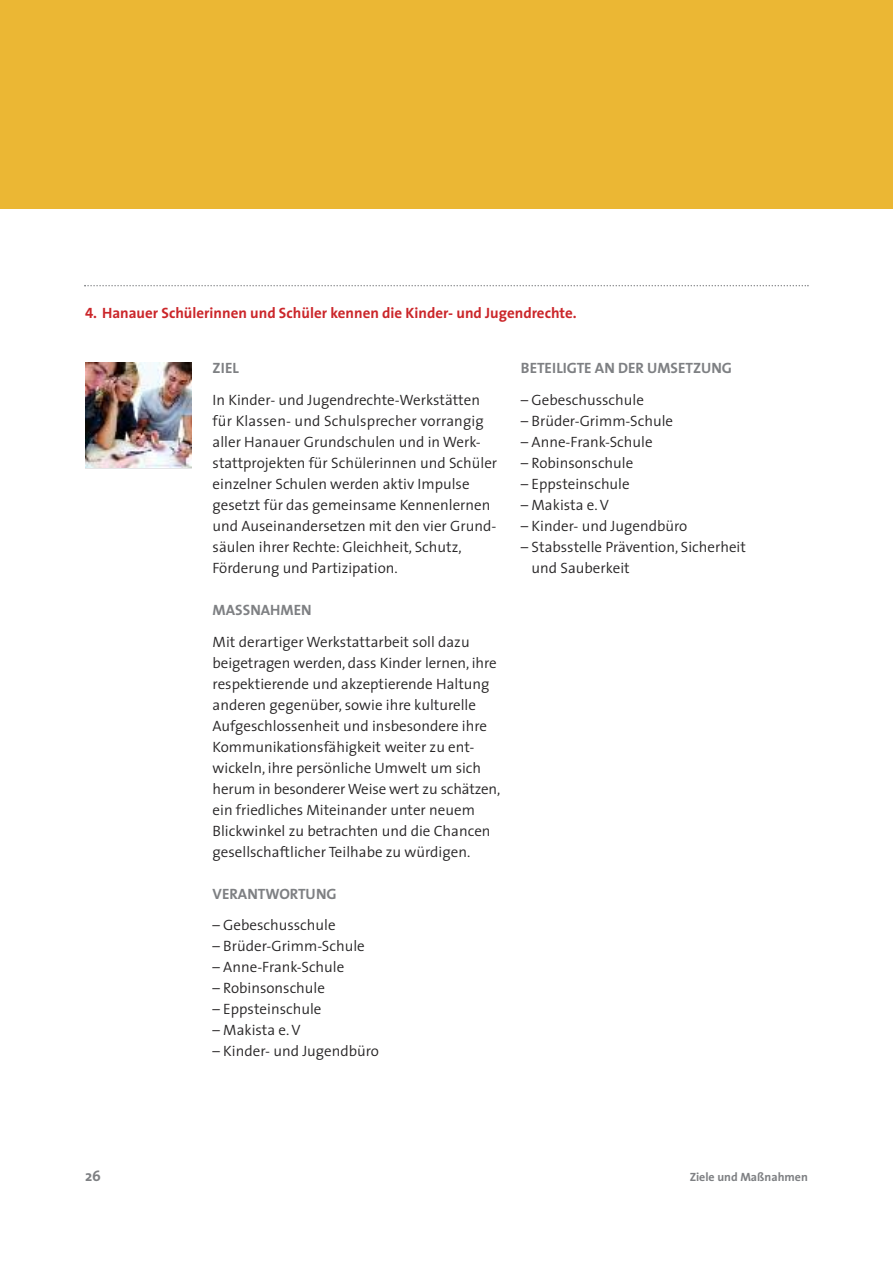
<style>
.page{position:relative;width:893px;height:1263px;background:#fff}
.page>*{position:absolute;margin:0;border:0;box-sizing:border-box;transform-origin:0 0}
.t1{font:300 15px/21px "The Sans";color:#272526}
.t2{font:700 15px "The Sans";color:#cb262a}
.t3{font:700 15px "The Sans";color:#7e8083}
.t4{font:700 12px "The Sans";color:#7e8083}
.s1{font-family:"The Sans Bold Expert";font-weight:400}
</style>
<div class="page">
<div style="left:0;top:0;width:893px;height:208px;background:#ebb734"></div>
<svg style="left:84px;top:285px;width:725px;height:1px"></svg>
<img style="left:85px;top:363px;width:106px;height:105px">
<p class="t2" style="left:85px;top:307px;width:493px"><span class="s1">4</span>. Hanauer Schülerinnen und Schüler kennen die Kinder- und Jugendrechte.</p>
<p class="t3" style="left:213px;top:362px;width:28px">ZIEL</p>
<p class="t1" style="left:213px;top:391px;width:286px">In Kinder- und Jugendrechte-Werkstätten für Klassen- und Schulsprecher vorrangig aller Hanauer Grundschulen und in Werk&shy;stattprojekten für Schülerinnen und Schüler einzelner Schulen werden aktiv Impulse gesetzt für das gemeinsame Kennenlernen und Auseinandersetzen mit den vier Grund&shy;säulen ihrer Rechte: Gleichheit, Schutz, Förderung und Partizipation.</p>
<p class="t3" style="left:213px;top:604px;width:101px">MASSNAHMEN</p>
<p class="t1" style="left:213px;top:633px;width:289px">Mit derartiger Werkstattarbeit soll dazu beigetragen werden, dass Kinder lernen, ihre respektierende und akzeptierende Haltung anderen gegenüber, sowie ihre kulturelle Aufgeschlossenheit und insbesondere ihre Kommunikationsfähigkeit weiter zu ent&shy;wickeln, ihre persönliche Umwelt um sich herum in besonderer Weise wert zu schätzen, ein friedliches Miteinander unter neuem Blickwinkel zu betrachten und die Chancen gesellschaftlicher Teilhabe zu würdigen.</p>
<p class="t3" style="left:213px;top:887px;width:126px">VERANTWORTUNG</p>
<p class="t1" style="left:213px;top:916px;width:124px">– Gebeschusschule</p>
<p class="t1" style="left:213px;top:937px;width:154px">– Brüder-Grimm-Schule</p>
<p class="t1" style="left:213px;top:958px;width:133px">– Anne-Frank-Schule</p>
<p class="t1" style="left:213px;top:979px;width:114px">– Robinsonschule</p>
<p class="t1" style="left:213px;top:1000px;width:110px">– Eppsteinschule</p>
<p class="t1" style="left:213px;top:1021px;width:90px">– Makista e.V</p>
<p class="t1" style="left:213px;top:1042px;width:168px">– Kinder- und Jugendbüro</p>
<p class="t3" style="left:521px;top:362px;width:213px">BETEILIGTE AN DER UMSETZUNG</p>
<p class="t1" style="left:521px;top:391px;width:124px">– Gebeschusschule</p>
<p class="t1" style="left:521px;top:412px;width:154px">– Brüder-Grimm-Schule</p>
<p class="t1" style="left:521px;top:433px;width:133px">– Anne-Frank-Schule</p>
<p class="t1" style="left:521px;top:454px;width:114px">– Robinsonschule</p>
<p class="t1" style="left:521px;top:475px;width:110px">– Eppsteinschule</p>
<p class="t1" style="left:521px;top:496px;width:90px">– Makista e.V</p>
<p class="t1" style="left:521px;top:517px;width:168px">– Kinder- und Jugendbüro</p>
<p class="t1" style="left:532px;top:538px;width:216px;text-indent:-11px">– Stabsstelle Prävention, Sicherheit und Sauberkeit</p>
<p class="t3" style="left:85px;top:1170px;width:17px">26</p>
<p class="t4" style="left:690px;top:1172px;width:120px">Ziele und Maßnahmen</p>
</div>
